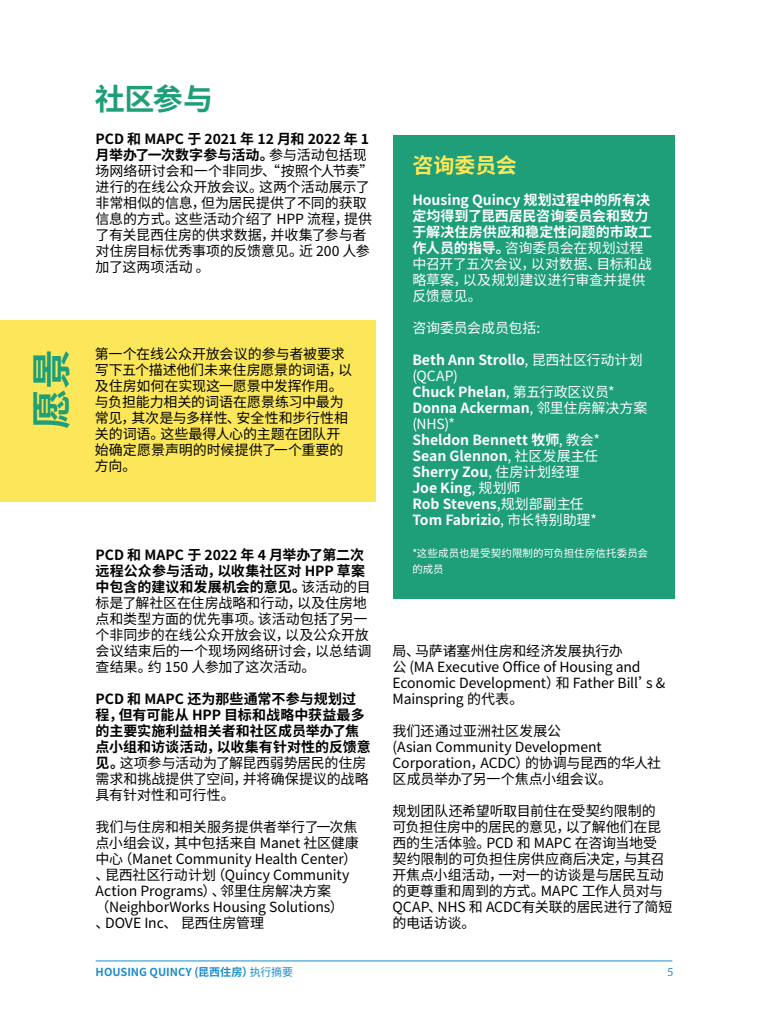
<style>
.page{position:relative;width:768px;height:1024px;background:#fff}
.page>*{position:absolute;margin:0;border:0;box-sizing:border-box;transform-origin:0 0}
.t1{font:700 40px "Noto Sans SC";color:#1e9e79}
.t2{font:700 30px "Noto Sans SC";color:#1e9e79}
.t3{font:700 21px "Noto Sans SC";color:#fbe759}
.t4{font:14px/16px "Noto Sans SC";letter-spacing:-.01em;color:#000}
.t5{font:700 14px/16px "Noto Sans SC";color:#fff}
.t6{font:700 14px/16px "Noto Sans SC";letter-spacing:.005em;color:#000}
.t7{font:14px "Noto Sans SC";letter-spacing:-.01em;color:#fff}
.t8{font:700 11px "Noto Sans SC";color:#1c8ecd}
.t9{font:11px "Lato";color:#1c8ecd}
.t10{font:10.5px/16px "Noto Sans SC";color:#fff}
.s1{font-weight:700}
.s2{font-weight:400}
</style>
<div class="page">
<div style="left:393px;top:135px;width:281px;height:464px;background:#1e9e79"></div>
<div style="left:0;top:320px;width:375px;height:182px;background:#fbe759"></div>
<hr style="left:96px;top:961px;width:576px;height:1px;background:#1c8ecd">
<h1 class="t1" style="left:29px;top:429px;width:81px;rotate:-90deg">愿景</h1>
<h2 class="t2" style="left:95px;top:82px;width:120px">社区参与</h2>
<p class="t4" style="left:96px;top:131px;width:279px"><span class="s1">PCD 和 MAPC 于 2021 年 12 月和 2022 年 1月举办了一次数字参与活动。</span>参与活动包括现场网络研讨会和一个非同步、“按照个人节奏”进行的在线公众开放会议。这两个活动展示了非常相似的信息，但为居民提供了不同的获取信息的方式。这些活动介绍了 HPP 流程，提供了有关昆西住房的供求数据，并收集了参与者对住房目标优秀事项的反馈意见。近 200 人参加了这两项活动 。</p>
<p class="t4" style="left:95px;top:346px;width:259px">第一个在线公众开放会议的参与者被要求写下五个描述他们未来住房愿景的词语，以及住房如何在实现这一愿景中发挥作用。与负担能力相关的词语在愿景练习中最为常见，其次是与多样性、安全性和步行性相关的词语。这些最得人心的主题在团队开始确定愿景声明的时候提供了一个重要的方向。</p>
<p class="t4" style="left:96px;top:547px;width:277px"><span class="s1">PCD 和 MAPC 于 2022 年 4 月举办了第二次远程公众参与活动，以收集社区对 HPP 草案中包含的建议和发展机会的意见。</span>该活动的目标是了解社区在住房战略和行动，以及住房地点和类型方面的优先事项。该活动包括了另一个非同步的在线公众开放会议，以及公众开放会议结束后的一个现场网络研讨会，以总结调查结果。约 150 人参加了这次活动。</p>
<p class="t6" style="left:96px;top:691px;width:277px">PCD 和 MAPC 还为那些通常不参与规划过程，但有可能从 HPP 目标和战略中获益最多的主要实施利益相关者和社区成员举办了焦点小组和访谈活动，以收集有针对性的反馈意见。<span class="s2">这项参与活动为了解昆西弱势居民的住房需求和挑战提供了空间，并将确保提议的战略具有针对性和可行性。</span></p>
<p class="t4" style="left:96px;top:819px;width:265px">我们与住房和相关服务提供者举行了一次焦点小组会议，其中包括来自 Manet 社区健康中心（Manet Community Health Center）、昆西社区行动计划（Quincy Community<br>Action Programs）、邻里住房解决方案（NeighborWorks Housing Solutions）、DOVE Inc、 昆西住房管理</p>
<h3 class="t3" style="left:412px;top:153px;width:106px">咨询委员会</h3>
<p class="t5" style="left:412px;top:192px;width:241px">Housing Quincy 规划过程中的所有决定均得到了昆西居民咨询委员会和致力于解决住房供应和稳定性问题的市政工作人员的指导。<span class="s2">咨询委员会在规划过程中召开了五次会议，以对数据、目标和战略草案，以及规划建议进行审查并提供反馈意见。</span></p>
<p class="t7" style="left:412px;top:320px;width:129px">咨询委员会成员包括:</p>
<p class="t5" style="left:412px;top:352px;width:237px">Beth Ann Strollo<span class="s2">, 昆西社区行动计划(QCAP)<br></span>Chuck Phelan<span class="s2">, 第五行政区议员*<br></span>Donna Ackerman<span class="s2">, 邻里住房解决方案(NHS)*<br></span>Sheldon Bennett 牧师<span class="s2">, 教会*<br></span>Sean Glennon<span class="s2">, 社区发展主任<br></span>Sherry Zou<span class="s2">, 住房计划经理<br></span>Joe King<span class="s2">, 规划师<br></span>Rob Stevens<span class="s2">,规划部副主任<br></span>Tom Fabrizio<span class="s2">, 市长特别助理*</span></p>
<p class="t10" style="left:412px;top:545px;width:237px">*这些成员也是受契约限制的可负担住房信托委员会的成员</p>
<p class="t4" style="left:393px;top:643px;width:275px">局、马萨诸塞州住房和经济发展执行办<br>公 (MA Executive Office of Housing and<br>Economic Development）和 Father Bill’s &amp;<br>Mainspring 的代表。</p>
<p class="t4" style="left:393px;top:723px;width:270px">我们还通过亚洲社区发展公<br>(Asian Community Development<br>Corporation，ACDC）的协调与昆西的华人社区成员举办了另一个焦点小组会议。</p>
<p class="t4" style="left:393px;top:803px;width:281px">规划团队还希望听取目前住在受契约限制的可负担住房中的居民的意见，以了解他们在昆西的生活体验。PCD 和 MAPC 在咨询当地受契约限制的可负担住房供应商后决定，与其召开焦点小组活动，一对一的访谈是与居民互动的更尊重和周到的方式。MAPC 工作人员对与<br>QCAP、NHS 和 ACDC有关联的居民进行了简短的电话访谈。</p>
<p class="t8" style="left:96px;top:966px;width:199px">HOUSING QUINCY (昆西住房）<span class="s2">执行摘要</span></p>
<p class="t9" style="left:667px;top:966px;width:8px">5</p>
</div>
